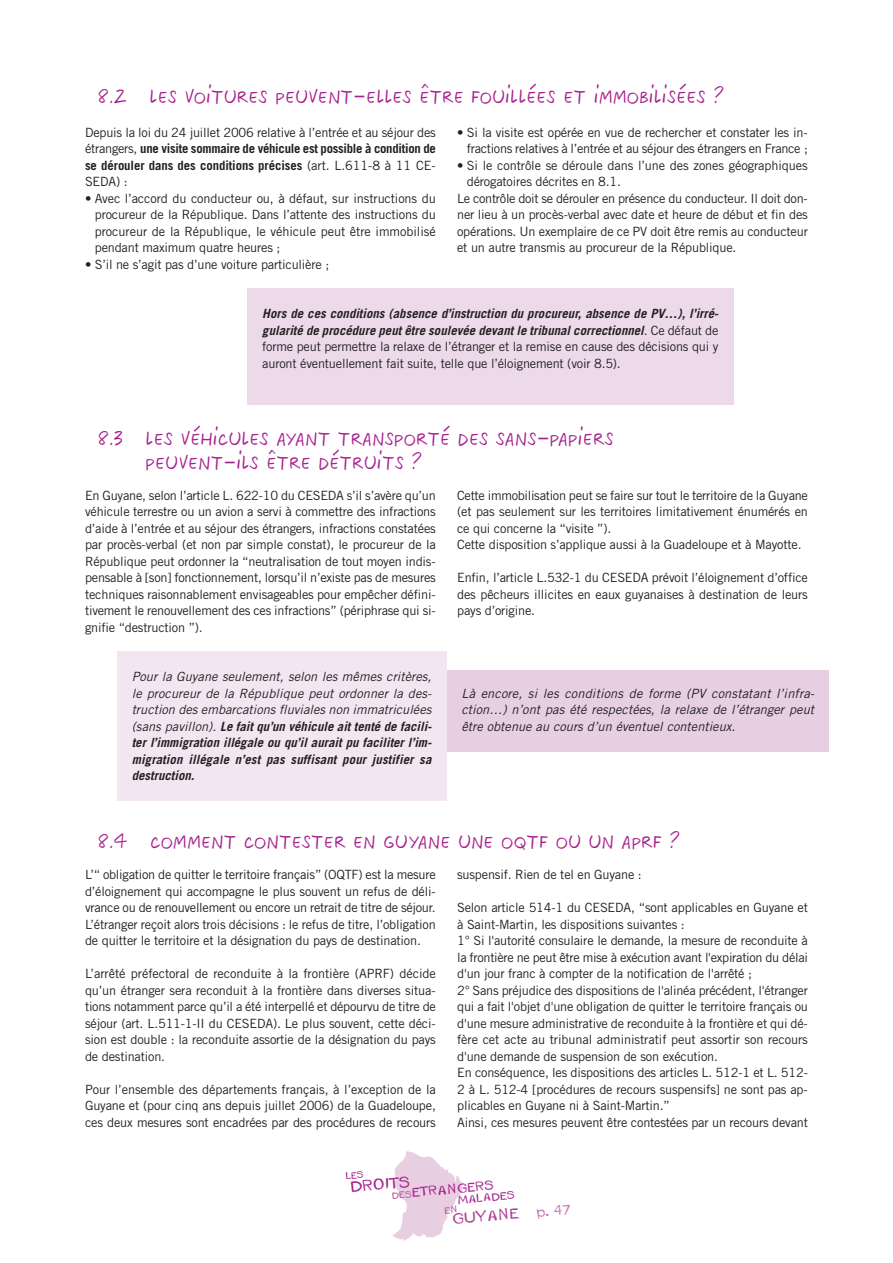
<style>
.page{position:relative;width:893px;height:1263px;background:#fff}
.page>*{position:absolute;margin:0;border:0;box-sizing:border-box;transform-origin:0 0}
.t1{font:22.5px/24px "Twingo France";color:#a8218e}
.t2{font:700 14.85px "Edihunix";color:#a8218e}
.t3{font:700 14.25px "Edihunix";color:#ad3d96}
.t4{font:700 13.5px "Edihunix";color:#c27cb4}
.t5{font:12.75px/16.5px "Trade Gothic";letter-spacing:-.015em;color:#231f20;text-align:justify}
.t6{font:italic 12.75px/16.5px "Trade Gothic";color:#231f20;text-align:justify}
.t7{font:700 12.45px "Edihunix";color:#a8218e}
.t8{font:700 10.5px "Edihunix";color:#a8218e}
.s1{font-family:"Lucida Grande"}
.s2{font-weight:700}
.s3{font-weight:700;font-style:italic}
.s4{font-size:9px;color:#b454a1}
</style>
<div class="page">
<div style="left:417px;top:671px;width:412px;height:81px;background:#e6cee3"></div>
<div style="left:247px;top:288px;width:486px;height:117px;background:#ecdaea"></div>
<div style="left:117px;top:652px;width:329px;height:149px;background:#f3e6f1"></div>
<svg style="left:392px;top:1151px;width:71px;height:89px"></svg>
<h1 class="t1" style="left:98px;top:83px;width:628px">8.2 Les voitures peuvent<span class="s1">-</span>elles être fouillées et immobilisées ?</h1>
<p class="t5" style="left:85px;top:125px;width:352px">Depuis la loi du 24 juillet 2006 relative à l’entrée et au séjour des étrangers, <span class="s2">une visite sommaire de véhicule est possible à condition de se dérouler dans des conditions précises</span> (art. L.611-8 à 11 CE-SEDA) :</p>
<p class="t5" style="left:95px;top:191px;width:343px;text-indent:-10px">• Avec l’accord du conducteur ou, à défaut, sur instructions du procureur de la République. Dans l’attente des instructions du procureur de la République, le véhicule peut être immobilisé pendant maximum quatre heures ;</p>
<p class="t5" style="left:85px;top:257px;width:246px">• S’il ne s’agit pas d’une voiture particulière ;</p>
<p class="t5" style="left:457px;top:125px;width:352px;text-align:right">• Si la visite est opérée en vue de rechercher et constater les in&shy;fractions relatives à l’entrée et au séjour des étrangers en France ;</p>
<p class="t5" style="left:457px;top:158px;width:352px">• Si le contrôle se déroule dans l’une des zones géographiques</p>
<p class="t5" style="left:467px;top:174px;width:156px">dérogatoires décrites en 8.1.</p>
<p class="t5" style="left:457px;top:191px;width:352px">Le contrôle doit se dérouler en présence du conducteur. Il doit don-</p>
<p class="t5" style="left:457px;top:207px;width:352px">ner lieu à un procès-verbal avec date et heure de début et fin des</p>
<p class="t5" style="left:457px;top:224px;width:352px">opérations. Un exemplaire de ce PV doit être remis au conducteur</p>
<p class="t5" style="left:457px;top:240px;width:281px">et un autre transmis au procureur de la République.</p>
<p class="t5" style="left:262px;top:306px;width:458px"><span class="s3">Hors de ces conditions (absence d’instruction du procureur, absence de PV…), l’irré&shy;gularité de procédure peut être soulevée devant le tribunal correctionnel</span>. Ce défaut de forme peut permettre la relaxe de l’étranger et la remise en cause des décisions qui y auront éventuellement fait suite, telle que l’éloignement (voir 8.5).</p>
<h1 class="t1" style="left:146px;top:425px;width:470px;text-indent:-48px">8.3 Les véhicules ayant transporté des sans<span class="s1">-</span>papiers peuvent<span class="s1">-</span>ils être détruits ?</h1>
<p class="t5" style="left:85px;top:488px;width:352px">En Guyane, selon l’article L. 622-10 du CESEDA s’il s’avère qu’un véhicule terrestre ou un avion a servi à commettre des infractions d’aide à l’entrée et au séjour des étrangers, infractions constatées par procès-verbal (et non par simple constat), le procureur de la République peut ordonner la “neutralisation de tout moyen indis&shy;pensable à [son] fonctionnement, lorsqu’il n’existe pas de mesures techniques raisonnablement envisageables pour empêcher défini&shy;tivement le renouvellement des ces infractions” (périphrase qui si&shy;gnifie “destruction ”).</p>
<p class="t5" style="left:457px;top:488px;width:352px;text-align:left">Cette immobilisation peut se faire sur tout le territoire de la Guyane (et pas seulement sur les territoires limitativement énumérés en ce qui concerne la “visite ”).<br>Cette disposition s’applique aussi à la Guadeloupe et à Mayotte.</p>
<p class="t5" style="left:457px;top:570px;width:352px">Enfin, l’article L.532-1 du CESEDA prévoit l’éloignement d’office des pêcheurs illicites en eaux guyanaises à destination de leurs pays d’origine.</p>
<p class="t6" style="left:132px;top:669px;width:302px">Pour la Guyane seulement, selon les mêmes critères, le procureur de la République peut ordonner la des&shy;truction des embarcations fluviales non immatriculées (sans pavillon). <span class="s2">Le fait qu’un véhicule ait tenté de facili&shy;ter l’immigration illégale ou qu’il aurait pu faciliter l’im&shy;migration illégale n’est pas suffisant pour justifier sa destruction.</span></p>
<p class="t6" style="left:461px;top:686px;width:354px">Là encore, si les conditions de forme (PV constatant l’infra&shy;ction…) n’ont pas été respectées, la relaxe de l’étranger peut être obtenue au cours d’un éventuel contentieux.</p>
<h1 class="t1" style="left:98px;top:828px;width:584px">8.4 Comment contester en Guyane une OQTF ou un APRF ?</h1>
<p class="t5" style="left:85px;top:867px;width:352px">L’“ obligation de quitter le territoire français” (OQTF) est la mesure d’éloignement qui accompagne le plus souvent un refus de déli&shy;vrance ou de renouvellement ou encore un retrait de titre de séjour.<br>L’étranger reçoit alors trois décisions : le refus de titre, l’obligation de quitter le territoire et la désignation du pays de destination.</p>
<p class="t5" style="left:85px;top:966px;width:352px">L’arrêté préfectoral de reconduite à la frontière (APRF) décide qu’un étranger sera reconduit à la frontière dans diverses situa&shy;tions notamment parce qu’il a été interpellé et dépourvu de titre de séjour (art. L.511-1-II du CESEDA). Le plus souvent, cette déci&shy;sion est double : la reconduite assortie de la désignation du pays de destination.</p>
<p class="t5" style="left:85px;top:1082px;width:352px">Pour l’ensemble des départements français, à l’exception de la Guyane et (pour cinq ans depuis juillet 2006) de la Guadeloupe, ces deux mesures sont encadrées par des procédures de recours</p>
<p class="t5" style="left:457px;top:867px;width:186px">suspensif. Rien de tel en Guyane :</p>
<p class="t5" style="left:457px;top:900px;width:352px;text-align:left">Selon article 514-1 du CESEDA, “sont applicables en Guyane et à Saint-Martin, les dispositions suivantes :<br>1° Si l'autorité consulaire le demande, la mesure de reconduite à la frontière ne peut être mise à exécution avant l'expiration du délai d'un jour franc à compter de la notification de l'arrêté ;<br>2° Sans préjudice des dispositions de l'alinéa précédent, l'étranger qui a fait l'objet d'une obligation de quitter le territoire français ou d'une mesure administrative de reconduite à la frontière et qui dé&shy;fère cet acte au tribunal administratif peut assortir son recours d'une demande de suspension de son exécution.<br>En conséquence, les dispositions des articles L. 512-1 et L. 512- 2 à L. 512-4 [procédures de recours suspensifs] ne sont pas ap&shy;plicables en Guyane ni à Saint-Martin.”<br>Ainsi, ces mesures peuvent être contestées par un recours devant</p>
<p class="t2" style="left:349px;top:1178px;width:61px;rotate:-5deg">DROITS</p>
<p class="t7" style="left:391px;top:1187px;width:103px;rotate:-5deg"><span class="s4">DES</span>ETRANGERS</p>
<p class="t8" style="left:457px;top:1194px;width:58px;rotate:-5deg">MALADES</p>
<p class="t3" style="left:452px;top:1211px;width:68px;rotate:-5deg">GUYANE</p>
<p class="t4" style="left:536px;top:1204px;width:37px;rotate:-5deg">p. 47</p>
</div>
